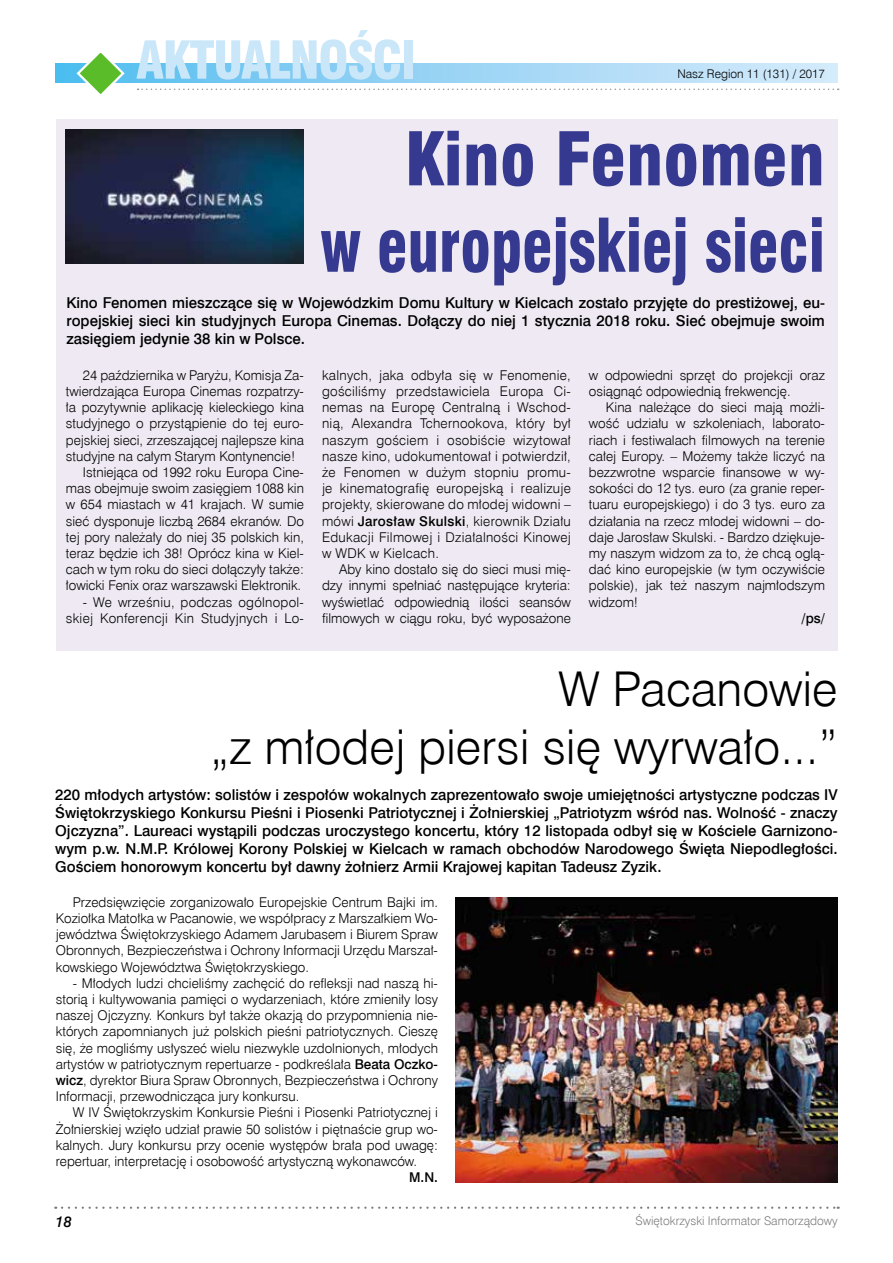
<style>
.page{position:relative;width:893px;height:1263px;background:#fff}
.page>*{position:absolute;margin:0;border:0;box-sizing:border-box;transform-origin:0 0}
.t1{font:72px/86.4px "Swis 721 Blk Cn EU";color:#353990;text-align:right}
.t2{font:51px "Swis 721 Blk Cn EU";letter-spacing:-.03em;color:#cae7fa}
.t3{font:48px/57.6px "Swis 721 Lt EU";color:#000;text-align:right}
.t4{font:15px/18px "Swis 721 Md EU";color:#000;text-align:justify}
.t5{font:italic 15px "Swis 721 Md EU";color:#000}
.t6{font:13.5px/16.2px "Swis 721 Lt EU";color:#000;text-align:justify}
.t7{font:13.5px/16.2px "Swis 721 Lt EU";letter-spacing:.02em;color:#000;text-align:right}
.t8{font:13.5px "Swis 721 Md EU";color:#000}
.t9{font:12px "Swis 721 Lt EU";color:#7c7c7c}
.t10{font:12px "Swis 721 Lt EU";color:#000}
.s1{font-family:"Swis 721 Md EU"}
</style>
<div class="page">
<div style="left:56px;top:119px;width:782px;height:532px;background:#eee9f2"></div>
<img style="left:66px;top:130px;width:238px;height:134px">
<div style="left:55px;top:64px;width:783px;height:19px;background:linear-gradient(to right,#55bcef,#d9ebfb)"></div>
<svg style="left:62px;top:1206px;width:777px;height:3px"></svg>
<svg style="left:138px;top:89px;width:701px;height:1px"></svg>
<svg style="left:75px;top:53px;width:51px;height:41px"></svg>
<img style="left:455px;top:897px;width:383px;height:286px">
<h2 class="t2" style="left:136px;top:29px;width:282px">AKTUALNOŚCI</h2>
<p class="t10" style="left:677px;top:67px;width:149px">Nasz Region 11 (131) / 2017</p>
<h1 class="t1" style="left:320px;top:120px;width:506px">Kino Fenomen<br>w europejskiej sieci</h1>
<p class="t4" style="left:66px;top:294px;width:760px">Kino Fenomen mieszczące się w Wojewódzkim Domu Kultury w Kielcach zostało przyjęte do prestiżowej, eu&shy;ropejskiej sieci kin studyjnych Europa Cinemas. Dołączy do niej 1 stycznia 2018 roku. Sieć obejmuje swoim zasięgiem jedynie 38 kin w Polsce.</p>
<p class="t6" style="left:83px;top:367px;width:223px">24 października w Paryżu, Komisja Za-</p>
<p class="t6" style="left:66px;top:383px;width:240px">twierdzająca Europa Cinemas rozpatrzy-</p>
<p class="t6" style="left:66px;top:400px;width:240px">ła pozytywnie aplikację kieleckiego kina</p>
<p class="t6" style="left:66px;top:416px;width:240px">studyjnego o przystąpienie do tej euro-</p>
<p class="t6" style="left:66px;top:432px;width:240px">pejskiej sieci, zrzeszającej najlepsze kina</p>
<p class="t6" style="left:66px;top:448px;width:231px">studyjne na całym Starym Kontynencie!</p>
<p class="t6" style="left:83px;top:464px;width:223px">Istniejąca od 1992 roku Europa Cine-</p>
<p class="t6" style="left:66px;top:481px;width:240px">mas obejmuje swoim zasięgiem 1088 kin</p>
<p class="t6" style="left:66px;top:497px;width:240px">w 654 miastach w 41 krajach. W sumie</p>
<p class="t6" style="left:66px;top:513px;width:240px">sieć dysponuje liczbą 2684 ekranów. Do</p>
<p class="t6" style="left:66px;top:529px;width:240px">tej pory należały do niej 35 polskich kin,</p>
<p class="t6" style="left:66px;top:545px;width:240px">teraz będzie ich 38! Oprócz kina w Kiel-</p>
<p class="t6" style="left:66px;top:562px;width:240px">cach w tym roku do sieci dołączyły także:</p>
<p class="t6" style="left:66px;top:578px;width:237px">łowicki Fenix oraz warszawski Elektronik.</p>
<p class="t7" style="left:66px;top:594px;width:240px">- We wrześniu, podczas ogólnopol&shy;skiej Konferencji Kin Studyjnych i Lo-</p>
<p class="t6" style="left:322px;top:367px;width:250px">kalnych, jaka odbyła się w Fenomenie, gościliśmy przedstawiciela Europa Ci&shy;nemas na Europę Centralną i Wschod&shy;nią, Alexandra Tchernookova, który był naszym gościem i osobiście wizytował nasze kino, udokumentował i potwierdził, że Fenomen w dużym stopniu promu&shy;je kinematografię europejską i realizuje projekty, skierowane do młodej widowni – mówi <span class="s1">Jarosław Skulski</span>, kierownik Działu Edukacji Filmowej i Działalności Kinowej w WDK w Kielcach.</p>
<p class="t6" style="left:322px;top:562px;width:250px;text-indent:17px">Aby kino dostało się do sieci musi mię&shy;dzy innymi spełniać następujące kryteria: wyświetlać odpowiednią ilości seansów filmowych w ciągu roku, być wyposażone</p>
<p class="t6" style="left:589px;top:367px;width:237px">w odpowiedni sprzęt do projekcji oraz osiągnąć odpowiednią frekwencję.</p>
<p class="t6" style="left:589px;top:400px;width:237px;text-indent:17px">Kina należące do sieci mają możli&shy;wość udziału w szkoleniach, laborato&shy;riach i festiwalach filmowych na terenie całej Europy. – Możemy także liczyć na bezzwrotne wsparcie finansowe w wy&shy;sokości do 12 tys. euro (za granie reper&shy;tuaru europejskiego) i do 3 tys. euro za działania na rzecz młodej widowni – do&shy;daje Jarosław Skulski. - Bardzo dziękuje&shy;my naszym widzom za to, że chcą oglą&shy;dać kino europejskie (w tym oczywiście polskie), jak też naszym najmłodszym widzom!</p>
<p class="t8" style="left:801px;top:610px;width:25px">/ps/</p>
<h3 class="t3" style="left:210px;top:661px;width:629px">W Pacanowie<br>„z młodej piersi się wyrwało...”</h3>
<p class="t4" style="left:55px;top:786px;width:784px">220 młodych artystów: solistów i zespołów wokalnych zaprezentowało swoje umiejętności artystyczne podczas IV Świętokrzyskiego Konkursu Pieśni i Piosenki Patriotycznej i Żołnierskiej „Patriotyzm wśród nas. Wolność - znaczy Ojczyzna”. Laureaci wystąpili podczas uroczystego koncertu, który 12 listopada odbył się w Kościele Garnizono&shy;wym p.w. N.M.P. Królowej Korony Polskiej w Kielcach w ramach obchodów Narodowego Święta Niepodległości.<br>Gościem honorowym koncertu był dawny żołnierz Armii Krajowej kapitan Tadeusz Zyzik.</p>
<p class="t6" style="left:56px;top:894px;width:384px;text-indent:17px">Przedsięwzięcie zorganizowało Europejskie Centrum Bajki im.<br>Koziołka Matołka w Pacanowie, we współpracy z Marszałkiem Wo&shy;jewództwa Świętokrzyskiego Adamem Jarubasem i Biurem Spraw Obronnych, Bezpieczeństwa i Ochrony Informacji Urzędu Marszał&shy;kowskiego Województwa Świętokrzyskiego.</p>
<p class="t6" style="left:56px;top:975px;width:384px;text-indent:17px">- Młodych ludzi chcieliśmy zachęcić do refleksji nad naszą hi&shy;storią i kultywowania pamięci o wydarzeniach, które zmieniły losy naszej Ojczyzny. Konkurs był także okazją do przypomnienia nie&shy;których zapomnianych już polskich pieśni patriotycznych. Cieszę się, że mogliśmy usłyszeć wielu niezwykle uzdolnionych, młodych artystów w patriotycznym repertuarze - podkreślała <span class="s1">Beata Oczko&shy;wicz</span>, dyrektor Biura Spraw Obronnych, Bezpieczeństwa i Ochrony Informacji, przewodnicząca jury konkursu.</p>
<p class="t6" style="left:56px;top:1105px;width:384px;text-indent:17px">W IV Świętokrzyskim Konkursie Pieśni i Piosenki Patriotycznej i Żołnierskiej wzięło udział prawie 50 solistów i piętnaście grup wo&shy;kalnych. Jury konkursu przy ocenie występów brała pod uwagę: repertuar, interpretację i osobowość artystyczną wykonawców.</p>
<p class="t8" style="left:409px;top:1169px;width:30px">M.N.</p>
<p class="t5" style="left:55px;top:1212px;width:18px">18</p>
<p class="t9" style="left:635px;top:1213px;width:204px">Świętokrzyski Informator Samorządowy</p>
</div>
